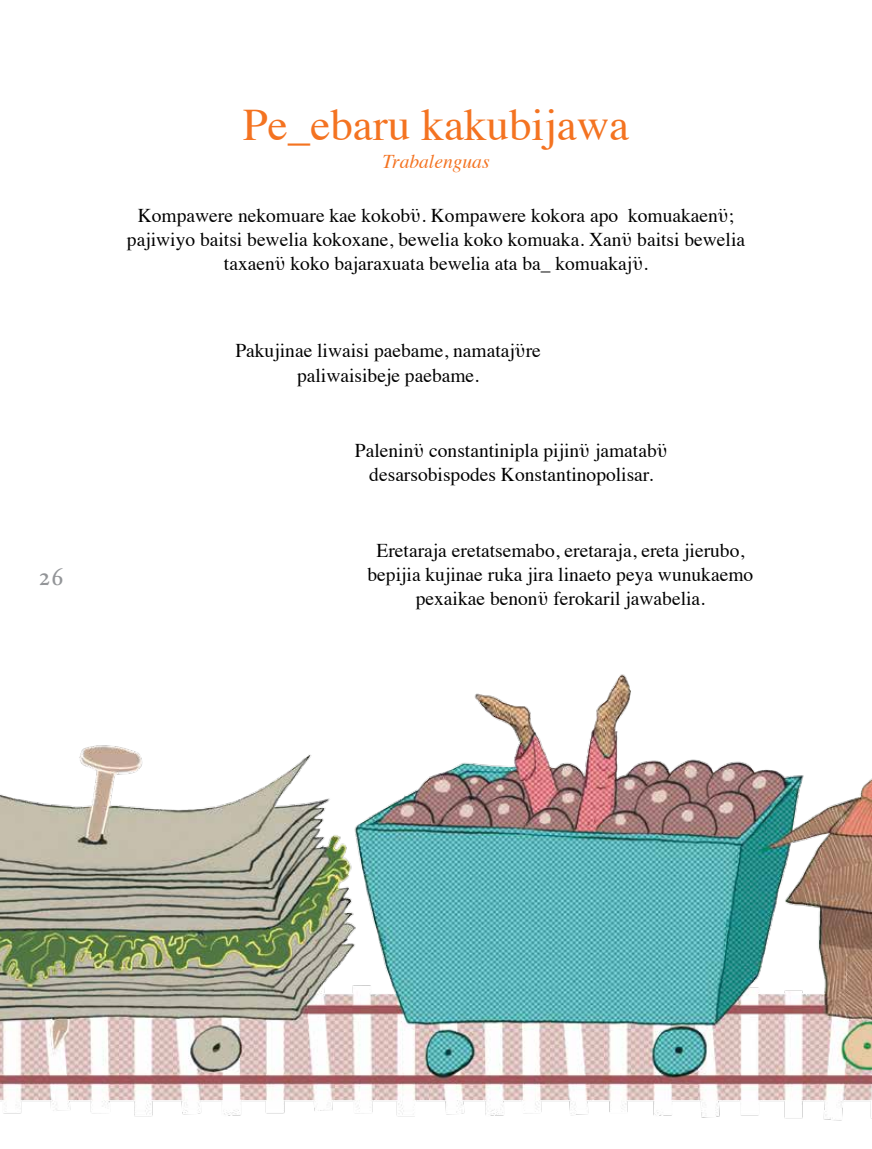
<style>
.page{position:relative;width:872px;height:1149px;background:#fff}
.page>*{position:absolute;margin:0;border:0;box-sizing:border-box;transform-origin:0 0}
.t1{font:45px "Times";color:#f47321}
.t2{font:27px "Espinosa Nova";color:#939598}
.t3{font:19.5px/24px "Times";color:#000;text-align:center}
.t4{font:italic 19.5px "Times";color:#f47321}
</style>
<div class="page">
<img style="left:0;top:674px;width:872px;height:447px">
<h2 class="t2" style="left:38px;top:561px;width:27px">26</h2>
<h1 class="t1" style="left:243px;top:83px;width:388px">Pe_ebaru kakubijawa</h1>
<p class="t4" style="left:382px;top:145px;width:109px">Trabalenguas</p>
<p class="t3" style="left:127px;top:202px;width:619px">Kompawere nekomuare kae kokobϋ. Kompawere kokora apo komuakaenϋ; pajiwiyo baitsi bewelia kokoxane, bewelia koko komuaka. Xanϋ baitsi bewelia taxaenϋ koko bajaraxuata bewelia ata ba_ komuakajϋ.</p>
<p class="t3" style="left:235px;top:336px;width:307px;line-height:24.8px">Pakujinae liwaisi paebame, namatajϋre paliwaisibeje paebame.</p>
<p class="t3" style="left:355px;top:437px;width:314px">Paleninϋ constantinipla pijinϋ jamatabϋ desarsobispodes Konstantinopolisar.</p>
<p class="t3" style="left:367px;top:536px;width:387px">Eretaraja eretatsemabo, eretaraja, ereta jierubo, bepijia kujinae ruka jira linaeto peya wunukaemo pexaikae benonϋ ferokaril jawabelia.</p>
</div>
